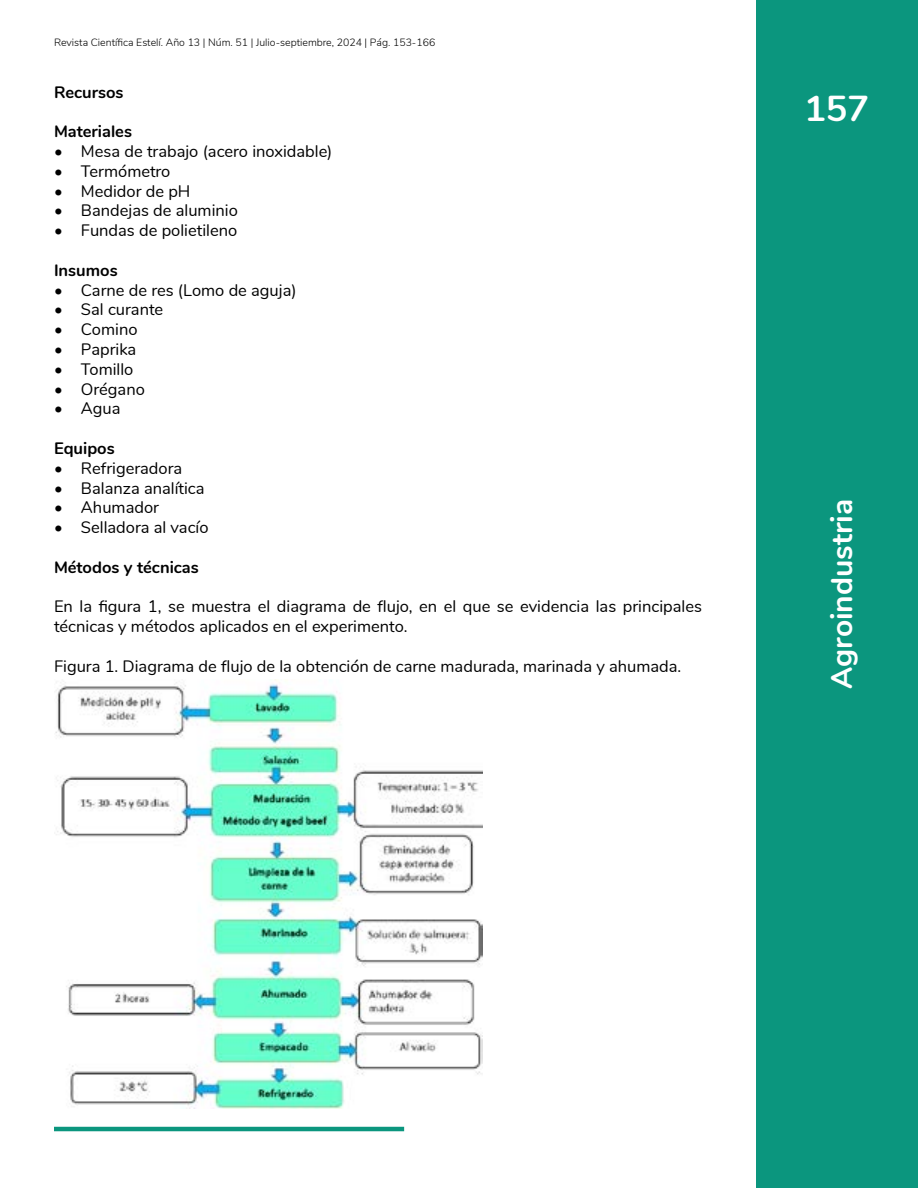
<style>
.page{position:relative;width:918px;height:1188px;background:#fff}
.page>*{position:absolute;margin:0;border:0;box-sizing:border-box;transform-origin:0 0}
.t1{font:700 36px "Nunito";color:#fff}
.t2{font:700 30px "Nunito";color:#fff}
.t3{font:16.5px/19.8px "Nunito";color:#000}
.t4{font:700 16.5px "Nunito";color:#000}
.t5{font:300 10.5px "Nunito";color:#000}
</style>
<div class="page">
<div style="left:756px;top:0;width:162px;height:1188px;background:#0b967e"></div>
<hr style="left:54px;top:1127px;width:350px;height:4px;background:#0b967e">
<img style="left:55px;top:680px;width:427px;height:428px">
<p class="t5" style="left:54px;top:34px;width:383px">Revista Científica Estelí. Año 13 | Núm. 51 | Julio-septiembre, 2024 | Pág. 153-166</p>
<p class="t4" style="left:54px;top:80px;width:71px">Recursos</p>
<p class="t4" style="left:54px;top:119px;width:80px">Materiales</p>
<p class="t3" style="left:54px;top:141px;width:280px">• Mesa de trabajo (acero inoxidable)</p>
<p class="t3" style="left:54px;top:160px;width:118px">• Termómetro</p>
<p class="t3" style="left:54px;top:180px;width:138px">• Medidor de pH</p>
<p class="t3" style="left:54px;top:200px;width:185px">• Bandejas de aluminio</p>
<p class="t3" style="left:54px;top:220px;width:185px">• Fundas de polietileno</p>
<p class="t4" style="left:54px;top:258px;width:65px">Insumos</p>
<p class="t3" style="left:54px;top:279px;width:244px">• Carne de res (Lomo de aguja)</p>
<p class="t3" style="left:54px;top:299px;width:111px">• Sal curante</p>
<p class="t3" style="left:54px;top:319px;width:85px">• Comino</p>
<p class="t3" style="left:54px;top:339px;width:84px">• Paprika</p>
<p class="t3" style="left:54px;top:358px;width:81px">• Tomillo</p>
<p class="t3" style="left:54px;top:378px;width:92px">• Orégano</p>
<p class="t3" style="left:54px;top:398px;width:68px">• Agua</p>
<p class="t4" style="left:54px;top:436px;width:62px">Equipos</p>
<p class="t3" style="left:54px;top:457px;width:130px">• Refrigeradora</p>
<p class="t3" style="left:54px;top:477px;width:152px">• Balanza analítica</p>
<p class="t3" style="left:54px;top:497px;width:107px">• Ahumador</p>
<p class="t3" style="left:54px;top:517px;width:156px">• Selladora al vacío</p>
<p class="t4" style="left:54px;top:555px;width:146px">Métodos y técnicas</p>
<p class="t3" style="left:54px;top:596px;width:650px">En la figura 1, se muestra el diagrama de flujo, en el que se evidencia las principales técnicas y métodos aplicados en el experimento.</p>
<p class="t3" style="left:54px;top:655px;width:629px">Figura 1. Diagrama de flujo de la obtención de carne madurada, marinada y ahumada.</p>
<h1 class="t1" style="left:804px;top:82px;width:66px">157</h1>
<h2 class="t2" style="left:820px;top:689px;width:192px;rotate:-90deg">Agroindustria</h2>
</div>
